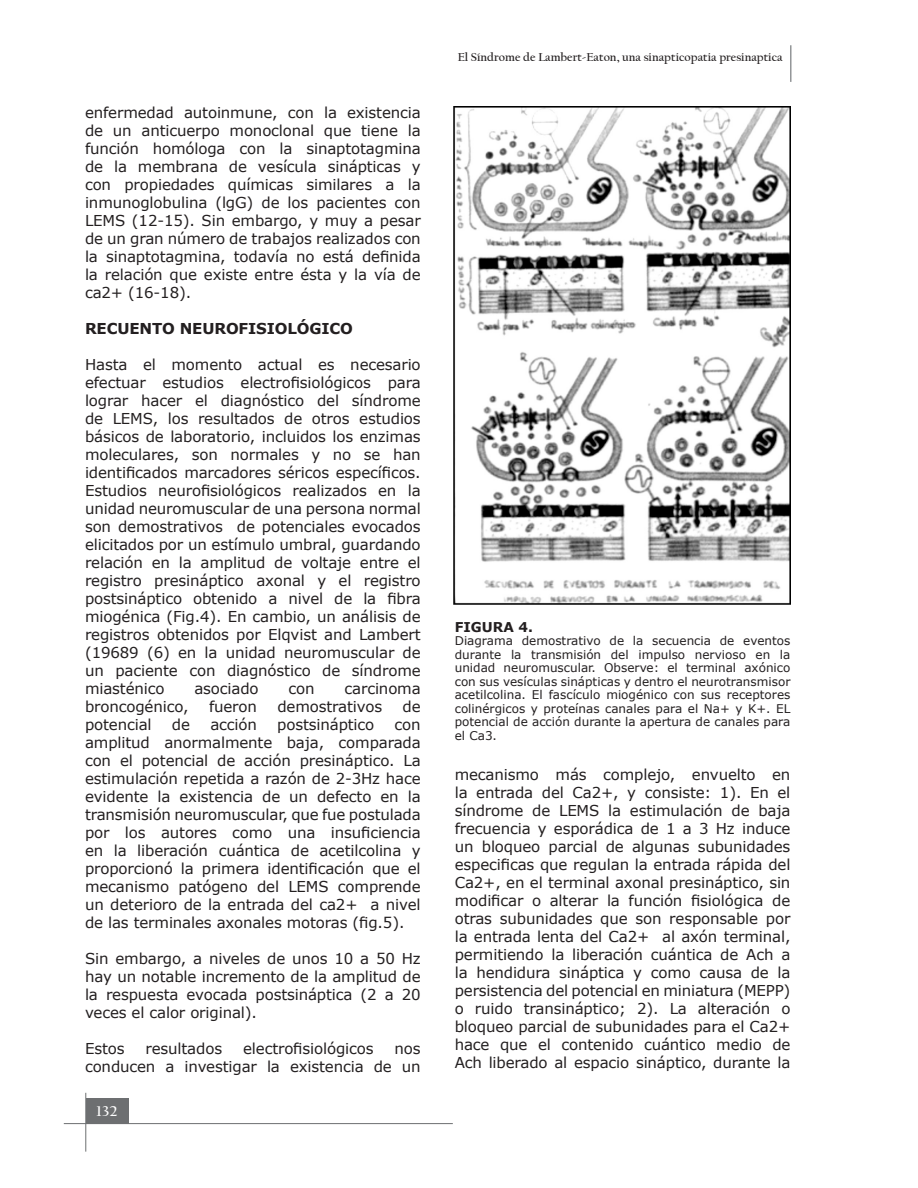
<style>
.page{position:relative;width:918px;height:1188px;background:#fff}
.page>*{position:absolute;margin:0;border:0;box-sizing:border-box;transform-origin:0 0}
.t1{font:15px/18px "Verdana";letter-spacing:-.01em;color:#231f20;text-align:justify}
.t2{font:700 15px "Verdana";letter-spacing:-.01em;color:#231f20}
.t3{font:700 15px "Californian FB";color:#fff}
.t4{font:700 13.5px "Verdana";color:#231f20}
.t5{font:12px/13.5px "Verdana";color:#231f20;text-align:justify}
.t6{font:700 12px "Californian FB";color:#231f20}
</style>
<div class="page">
<hr style="left:64px;top:1123px;width:389px;height:1px;background:#6d6f71">
<div style="left:86px;top:1098px;width:43px;height:26px;background:#6d6f71"></div>
<hr style="left:85px;top:1093px;width:1px;height:59px;background:#6d6f71">
<hr style="left:790px;top:45px;width:2px;height:37px;background:#939698">
<img style="left:453px;top:106px;width:337px;height:498px">
<p class="t1" style="left:85px;top:103px;width:337px">enfermedad autoinmune, con la existencia de un anticuerpo monoclonal que tiene la función homóloga con la sinaptotagmina de la membrana de vesícula sinápticas y con propiedades químicas similares a la inmunoglobulina (lgG) de los pacientes con LEMS (12-15). Sin embargo, y muy a pesar de un gran número de trabajos realizados con la sinaptotagmina, todavía no está definida la relación que existe entre ésta y la vía de ca2+ (16-18).</p>
<p class="t2" style="left:85px;top:319px;width:269px">RECUENTO NEUROFISIOLÓGICO</p>
<p class="t1" style="left:85px;top:355px;width:337px">Hasta el momento actual es necesario efectuar estudios electrofisiológicos para lograr hacer el diagnóstico del síndrome de LEMS, los resultados de otros estudios básicos de laboratorio, incluidos los enzimas moleculares, son normales y no se han identificados marcadores séricos específicos.<br>Estudios neurofisiológicos realizados en la unidad neuromuscular de una persona normal son demostrativos de potenciales evocados elicitados por un estímulo umbral, guardando relación en la amplitud de voltaje entre el registro presináptico axonal y el registro postsináptico obtenido a nivel de la fibra miogénica (Fig.4). En cambio, un análisis de registros obtenidos por Elqvist and Lambert (19689 (6) en la unidad neuromuscular de un paciente con diagnóstico de síndrome miasténico</p>
<p class="t1" style="left:194px;top:679px;width:66px">asociado</p>
<p class="t1" style="left:289px;top:679px;width:28px">con</p>
<p class="t1" style="left:345px;top:679px;width:78px">carcinoma</p>
<p class="t1" style="left:85px;top:697px;width:105px">broncogénico,</p>
<p class="t1" style="left:209px;top:697px;width:49px">fueron</p>
<p class="t1" style="left:277px;top:697px;width:106px">demostrativos</p>
<p class="t1" style="left:403px;top:697px;width:20px">de</p>
<p class="t1" style="left:85px;top:715px;width:68px">potencial</p>
<p class="t1" style="left:172px;top:715px;width:20px">de</p>
<p class="t1" style="left:210px;top:715px;width:48px">acción</p>
<p class="t1" style="left:277px;top:715px;width:99px">postsináptico</p>
<p class="t1" style="left:85px;top:715px;width:337px;text-indent:310px">con amplitud anormalmente baja, comparada con el potencial de acción presináptico. La estimulación repetida a razón de 2-3Hz hace evidente la existencia de un defecto en la transmisión neuromuscular, que fue postulada por los autores como una insuficiencia en la liberación cuántica de acetilcolina y proporcionó la primera identificación que el mecanismo patógeno del LEMS comprende un deterioro de la entrada del ca2+ a nivel de las terminales axonales motoras (fig.5).</p>
<p class="t1" style="left:85px;top:949px;width:337px">Sin embargo, a niveles de unos 10 a 50 Hz hay un notable incremento de la amplitud de la respuesta evocada postsináptica (2 a 20 veces el calor original).</p>
<p class="t1" style="left:85px;top:1039px;width:41px">Estos</p>
<p class="t1" style="left:146px;top:1039px;width:78px">resultados</p>
<p class="t1" style="left:243px;top:1039px;width:132px">electrofisiológicos</p>
<p class="t1" style="left:85px;top:1039px;width:337px;text-align:right">nos<br>conducen a investigar la existencia de un</p>
<p class="t3" style="left:97px;top:1102px;width:22px">132</p>
<p class="t6" style="left:458px;top:50px;width:326px">El Síndrome de Lambert-Eaton, una sinapticopatia presinaptica</p>
<p class="t4" style="left:455px;top:618px;width:80px">FIGURA 4.</p>
<p class="t5" style="left:455px;top:634px;width:337px">Diagrama demostrativo de la secuencia de eventos durante la transmisión del impulso nervioso en la unidad neuromuscular. Observe: el terminal axónico con sus vesículas sinápticas y dentro el neurotransmisor acetilcolina. El fascículo miogénico con sus receptores colinérgicos y proteínas canales para el Na+ y K+. EL potencial de acción durante la apertura de canales para el Ca3.</p>
<p class="t1" style="left:455px;top:765px;width:337px">mecanismo más complejo, envuelto en la entrada del Ca2+, y consiste: 1). En el síndrome de LEMS la estimulación de baja frecuencia y esporádica de 1 a 3 Hz induce un bloqueo parcial de algunas subunidades especificas que regulan la entrada rápida del Ca2+, en el terminal axonal presináptico, sin modificar o alterar la función fisiológica de otras subunidades que son responsable por la entrada lenta del Ca2+ al axón terminal, permitiendo la liberación cuántica de Ach a la hendidura sináptica y como causa de la persistencia del potencial en miniatura (MEPP) o ruido transináptico; 2). La alteración o bloqueo parcial de subunidades para el Ca2+ hace que el contenido cuántico medio de Ach liberado al espacio sináptico, durante la</p>
</div>
